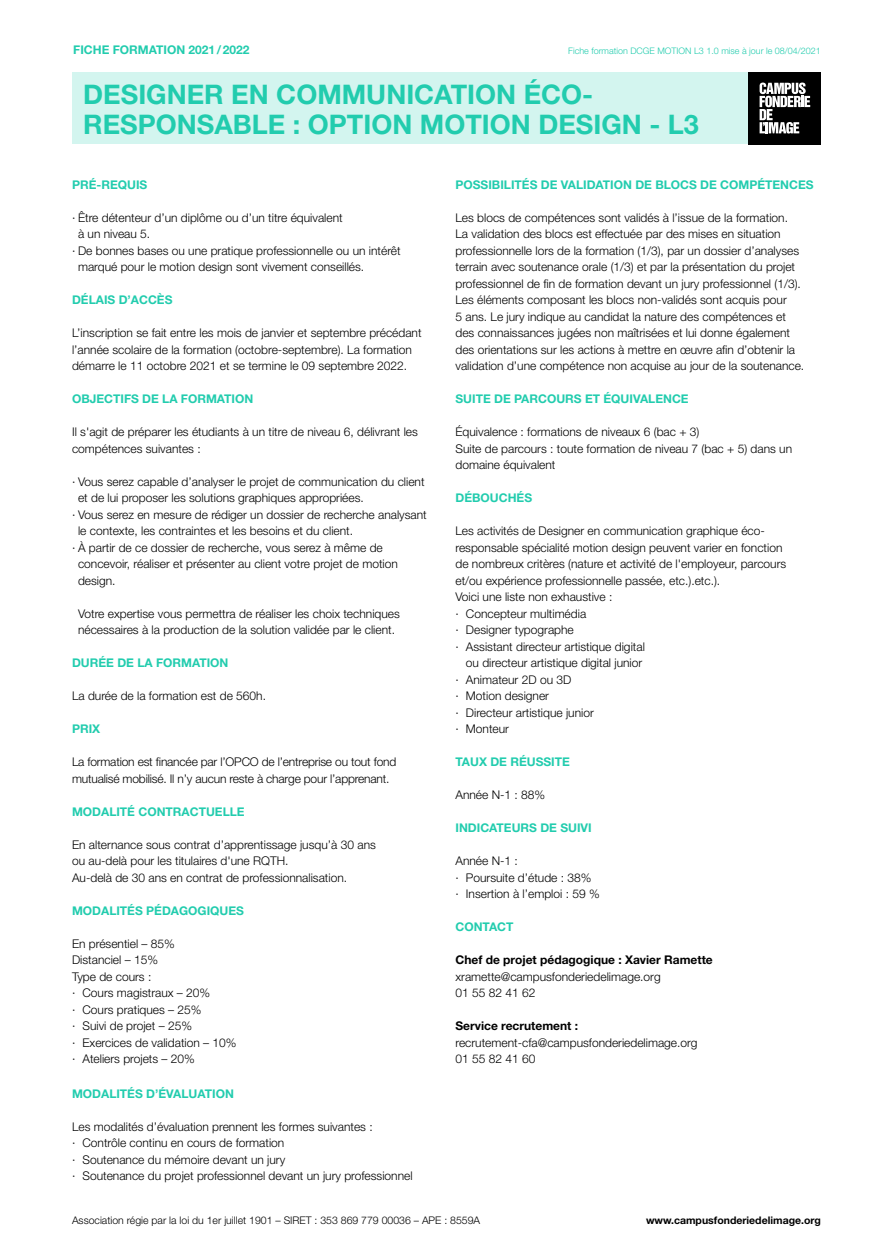
<style>
.page{position:relative;width:893px;height:1260px;background:#fff}
.page>*{position:absolute;margin:0;border:0;box-sizing:border-box;transform-origin:0 0}
.t1{font:700 27px/30px "Helvetica Neue LT Std";color:#22ccae}
.t2{font:300 12px/16.5px "Helvetica Neue LT Std";color:#000}
.t3{font:700 12px "Helvetica Neue LT Std";color:#22ccae}
.t4{font:700 12px "Helvetica Neue LT Std";color:#000}
.t5{font:300 10.5px "Helvetica Neue LT Std";color:#000}
.t6{font:700 10.5px "Helvetica Neue LT Std";color:#000}
.t7{font:300 9px "Helvetica Neue LT Std";color:#22ccae}
</style>
<div class="page">
<div style="left:72px;top:72px;width:749px;height:72px;background:#d3f5ef"></div>
<div style="left:749px;top:72px;width:72px;height:72px;background:#000"></div>
<svg style="left:760px;top:83px;width:50px;height:51px"></svg>
<p class="t3" style="left:73px;top:42px;width:178px">FICHE FORMATION 2021/2022</p>
<h1 class="t1" style="left:83px;top:79px;width:617px">DESIGNER EN COMMUNICATION ÉCO-<br>RESPONSABLE : OPTION MOTION DESIGN - L3</h1>
<p class="t7" style="left:568px;top:45px;width:254px">Fiche formation DCGE MOTION L3 1.0 mise à jour le 08/04/2021</p>
<p class="t3" style="left:72px;top:177px;width:77px">PRÉ-REQUIS</p>
<p class="t2" style="left:72px;top:209px;width:272px">· Être détenteur d’un diplôme ou d’un titre équivalent</p>
<p class="t2" style="left:78px;top:225px;width:74px">à un niveau 5.</p>
<p class="t2" style="left:72px;top:242px;width:330px">· De bonnes bases ou une pratique professionnelle ou un intérêt</p>
<p class="t2" style="left:78px;top:258px;width:288px">marqué pour le motion design sont vivement conseillés.</p>
<p class="t3" style="left:72px;top:292px;width:102px">DÉLAIS D’ACCÈS</p>
<p class="t2" style="left:72px;top:324px;width:351px">L’inscription se fait entre les mois de janvier et septembre précédant l’année scolaire de la formation (octobre-septembre). La formation démarre le 11 octobre 2021 et se termine le 09 septembre 2022.</p>
<p class="t3" style="left:72px;top:391px;width:183px">OBJECTIFS DE LA FORMATION</p>
<p class="t2" style="left:72px;top:423px;width:347px">Il s'agit de préparer les étudiants à un titre de niveau 6, délivrant les compétences suivantes :</p>
<p class="t2" style="left:72px;top:473px;width:354px">· Vous serez capable d’analyser le projet de communication du client</p>
<p class="t2" style="left:78px;top:489px;width:287px">et de lui proposer les solutions graphiques appropriées.</p>
<p class="t2" style="left:72px;top:506px;width:356px">· Vous serez en mesure de rédiger un dossier de recherche analysant</p>
<p class="t2" style="left:78px;top:522px;width:277px">le contexte, les contraintes et les besoins et du client.</p>
<p class="t2" style="left:72px;top:539px;width:312px">· À partir de ce dossier de recherche, vous serez à même de</p>
<p class="t2" style="left:78px;top:555px;width:321px">concevoir, réaliser et présenter au client votre projet de motion</p>
<p class="t2" style="left:78px;top:572px;width:39px">design.</p>
<p class="t2" style="left:78px;top:605px;width:323px">Votre expertise vous permettra de réaliser les choix techniques nécessaires à la production de la solution validée par le client.</p>
<p class="t3" style="left:72px;top:655px;width:158px">DURÉE DE LA FORMATION</p>
<p class="t2" style="left:72px;top:687px;width:196px">La durée de la formation est de 560h.</p>
<p class="t3" style="left:72px;top:721px;width:30px">PRIX</p>
<p class="t2" style="left:72px;top:753px;width:326px">La formation est financée par l’OPCO de l’entreprise ou tout fond mutualisé mobilisé. Il n’y aucun reste à charge pour l’apprenant.</p>
<p class="t3" style="left:72px;top:804px;width:174px">MODALITÉ CONTRACTUELLE</p>
<p class="t2" style="left:72px;top:836px;width:305px">En alternance sous contrat d’apprentissage jusqu’à 30 ans ou au-delà pour les titulaires d'une RQTH.<br>Au-delà de 30 ans en contrat de professionnalisation.</p>
<p class="t3" style="left:72px;top:903px;width:173px">MODALITÉS PÉDAGOGIQUES</p>
<p class="t2" style="left:72px;top:935px;width:166px">En présentiel – 85%<br>Distanciel – 15%<br>Type de cours :<br>· Cours magistraux – 20%<br>· Cours pratiques – 25%<br>· Suivi de projet – 25%<br>· Exercices de validation – 10% · Ateliers projets – 20%</p>
<p class="t3" style="left:72px;top:1086px;width:163px">MODALITÉS D’ÉVALUATION</p>
<p class="t2" style="left:72px;top:1118px;width:342px">Les modalités d’évaluation prennent les formes suivantes :<br>· Contrôle continu en cours de formation<br>· Soutenance du mémoire devant un jury<br>· Soutenance du projet professionnel devant un jury professionnel</p>
<p class="t3" style="left:455px;top:177px;width:360px">POSSIBILITÉS DE VALIDATION DE BLOCS DE COMPÉTENCES</p>
<p class="t2" style="left:455px;top:209px;width:350px">Les blocs de compétences sont validés à l’issue de la formation.<br>La validation des blocs est effectuée par des mises en situation professionnelle lors de la formation (1/3), par un dossier d’analyses terrain avec soutenance orale (1/3) et par la présentation du projet professionnel de fin de formation devant un jury professionnel (1/3).<br>Les éléments composant les blocs non-validés sont acquis pour<br>5 ans. Le jury indique au candidat la nature des compétences et des connaissances jugées non maîtrisées et lui donne également des orientations sur les actions à mettre en œuvre afin d’obtenir la validation d’une compétence non acquise au jour de la soutenance.</p>
<p class="t3" style="left:455px;top:391px;width:235px">SUITE DE PARCOURS ET ÉQUIVALENCE</p>
<p class="t2" style="left:455px;top:423px;width:338px">Équivalence : formations de niveaux 6 (bac + 3)<br>Suite de parcours : toute formation de niveau 7 (bac + 5) dans un domaine équivalent</p>
<p class="t3" style="left:455px;top:490px;width:78px">DÉBOUCHÉS</p>
<p class="t2" style="left:455px;top:522px;width:311px">Les activités de Designer en communication graphique éco-</p>
<p class="t2" style="left:455px;top:539px;width:328px">responsable spécialité motion design peuvent varier en fonction</p>
<p class="t2" style="left:455px;top:555px;width:332px">de nombreux critères (nature et activité de l'employeur, parcours</p>
<p class="t2" style="left:455px;top:572px;width:266px">et/ou expérience professionnelle passée, etc.).etc.).</p>
<p class="t2" style="left:455px;top:588px;width:158px">Voici une liste non exhaustive :</p>
<p class="t2" style="left:455px;top:605px;width:132px">· Concepteur multimédia</p>
<p class="t2" style="left:455px;top:621px;width:120px">· Designer typographe</p>
<p class="t2" style="left:455px;top:638px;width:191px">· Assistant directeur artistique digital</p>
<p class="t2" style="left:466px;top:654px;width:178px">ou directeur artistique digital junior</p>
<p class="t2" style="left:455px;top:671px;width:117px">· Animateur 2D ou 3D</p>
<p class="t2" style="left:455px;top:687px;width:95px">· Motion designer</p>
<p class="t2" style="left:455px;top:704px;width:140px">· Directeur artistique junior</p>
<p class="t2" style="left:455px;top:720px;width:55px">· Monteur</p>
<p class="t3" style="left:455px;top:754px;width:116px">TAUX DE RÉUSSITE</p>
<p class="t2" style="left:455px;top:786px;width:91px">Année N-1 : 88%</p>
<p class="t3" style="left:455px;top:820px;width:138px">INDICATEURS DE SUIVI</p>
<p class="t2" style="left:455px;top:852px;width:146px">Année N-1 :<br>· Poursuite d’étude : 38%<br>· Insertion à l’emploi : 59 %</p>
<p class="t3" style="left:455px;top:919px;width:60px">CONTACT</p>
<p class="t4" style="left:455px;top:952px;width:259px">Chef de projet pédagogique : Xavier Ramette</p>
<p class="t2" style="left:455px;top:968px;width:207px">xramette@campusfonderiedelimage.org<br>01 55 82 41 62</p>
<p class="t4" style="left:455px;top:1018px;width:124px">Service recrutement :</p>
<p class="t2" style="left:455px;top:1034px;width:244px">recrutement-cfa@campusfonderiedelimage.org<br>01 55 82 41 60</p>
<p class="t5" style="left:72px;top:1214px;width:410px">Association régie par la loi du 1er juillet 1901 – SIRET : 353 869 779 00036 – APE : 8559A</p>
<p class="t6" style="left:646px;top:1214px;width:176px">www.campusfonderiedelimage.org</p>
</div>
